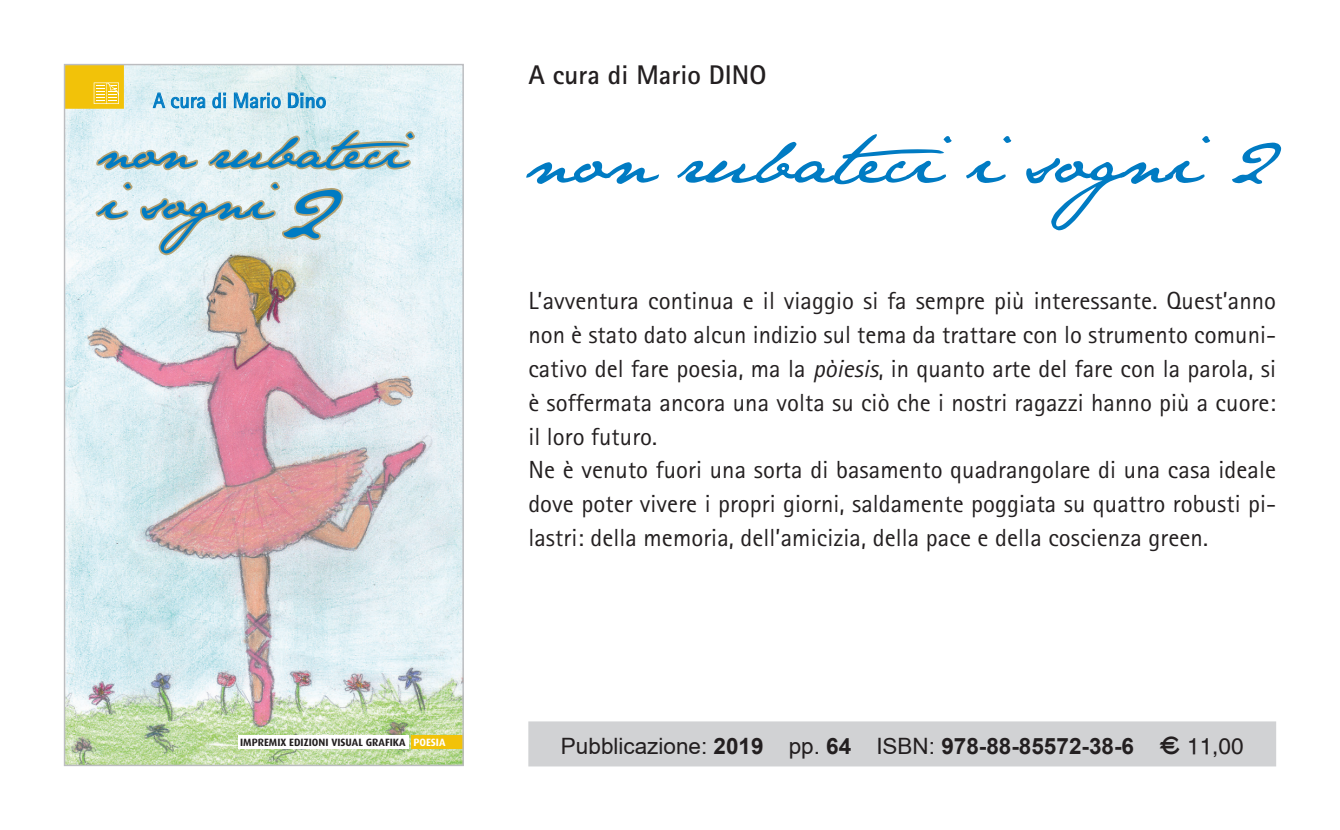
<style>
.page{position:relative;width:1340px;height:830px;background:#fff}
.page>*{position:absolute;margin:0;border:0;box-sizing:border-box;transform-origin:0 0}
.t1{font:69.75px "Jane Austen";color:#007bc3}
.t2{font:51.75px/50.4px "Jane Austen";color:#007bc3}
.t3{font:700 27px "Rotis Sans Serif";color:#231f20}
.t4{font:24.75px/33.8px "Rotis Sans Serif";letter-spacing:.005em;color:#231f20}
.t5{font:700 22.5px "Arial";color:#231f20}
.t6{font:21.15px "Rotis Sans Serif";color:#007bc3}
.t7{font:700 10.58px "Dax";color:#231f20}
.s1{font-weight:700}
.s2{font-size:82.12px}
.s3{color:#fff}
.s4{font-style:italic}
.s5{font-weight:400}
.s6{font-family:"EURO99";font-weight:400}
</style>
<div class="page">
<img style="left:66px;top:66px;width:396px;height:697px">
<svg style="left:92px;top:128px;width:326px;height:129px;background:#d8e0d9"></svg>
<svg style="left:152px;top:89px;width:53px;height:20px"></svg>
<svg style="left:212px;top:92px;width:14px;height:17px"></svg>
<svg style="left:234px;top:90px;width:47px;height:21px"></svg>
<svg style="left:287px;top:92px;width:39px;height:17px"></svg>
<div style="left:411px;top:734px;width:52px;height:14px;background:#f2c209"></div>
<div style="left:238px;top:734px;width:171px;height:14px;background:#fff"></div>
<svg style="left:66px;top:66px;width:58px;height:43px;background:#f2c61c"></svg>
<div style="left:528px;top:721px;width:748px;height:45px;background:#d1d2d4"></div>
<p class="t6" style="left:153px;top:88px;width:175px">A cura di Mario <span class="s1">Dino</span></p>
<h2 class="t2" style="left:100px;top:124px;width:309px">non rubateci i sogni<span class="s2">2</span></h2>
<p class="t7" style="left:240px;top:735px;width:207px">IMPREMIX EDIZIONI VISUAL GRAFIKA <span class="s3">POESIA</span></p>
<p class="t3" style="left:528px;top:57px;width:239px">A cura di Mario DINO</p>
<h1 class="t1" style="left:528px;top:118px;width:749px">non rubateci i sogni 2</h1>
<p class="t4" style="left:528px;top:284px;width:749px">L’avventura continua e il viaggio si fa sempre più interessante. Quest’anno non è stato dato alcun indizio sul tema da trattare con lo strumento comuni&shy;cativo del fare poesia, ma la <span class="s4">pòiesis</span>, in quanto arte del fare con la parola, si è soffermata ancora una volta su ciò che i nostri ragazzi hanno più a cuore: il loro futuro.<br>Ne è venuto fuori una sorta di basamento quadrangolare di una casa ideale dove poter vivere i propri giorni, saldamente poggiata su quattro robusti pi&shy;lastri: della memoria, dell’amicizia, della pace e della coscienza green.</p>
<p class="t5" style="left:561px;top:730px;width:684px"><span class="s5">Pubblicazione:</span> 2019 <span class="s5">pp.</span> 64 <span class="s5">ISBN:</span> 978-88-85572-38-6 <span class="s6">E 11,00</span></p>
</div>
